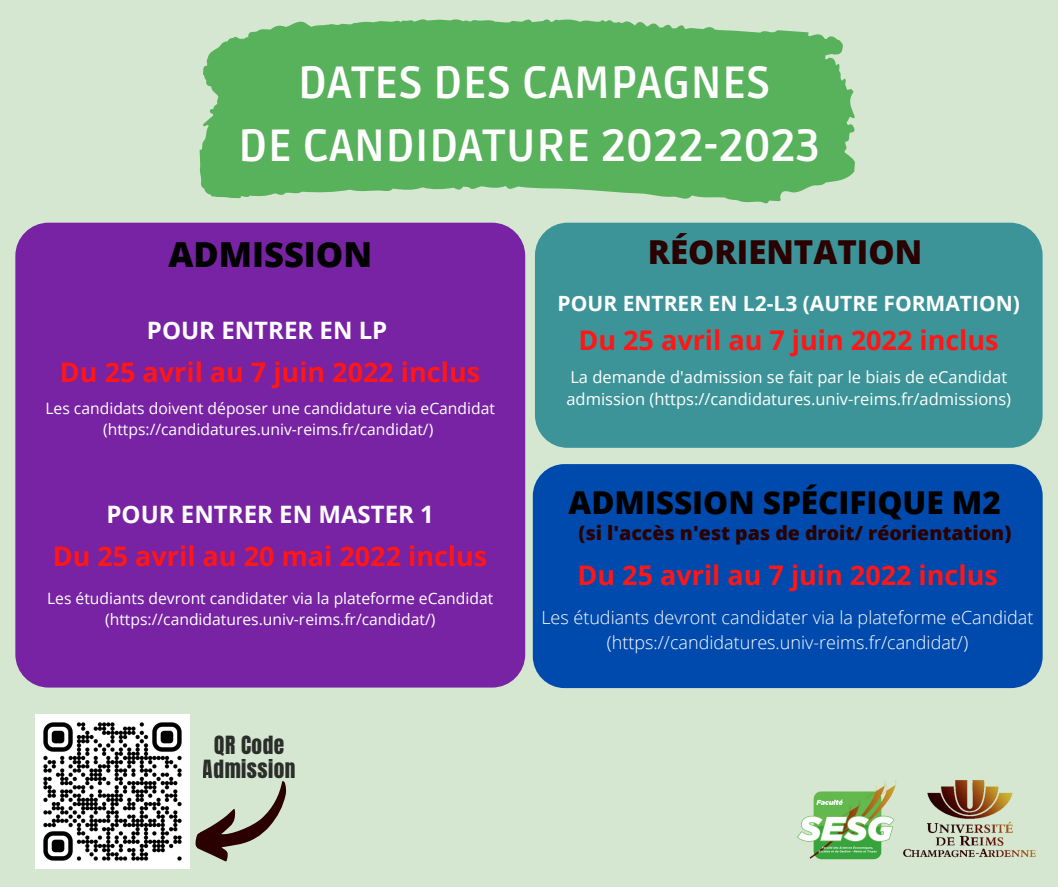
<style>
.page{position:relative;width:1058px;height:887px;background:#fff}
.page>*{position:absolute;margin:0;border:0;box-sizing:border-box;transform-origin:0 0}
.t1{font:700 45px "Ruda";color:#fff}
.t2{font:800 34.5px "Open Sans";color:#000}
.t3{font:800 33px "Open Sans";color:#2a0100}
.t4{font:800 31.5px "Open Sans";color:#000}
.t5{font:700 27px "Open Sans";color:#ff1616}
.t6{font:700 24px "Open Sans";color:#fff}
.t7{font:21.3px/24.8px "Anton";letter-spacing:.02em;color:#000;text-align:center}
.t8{font:700 21px "Open Sans";color:#fff}
.t9{font:800 19.5px "Open Sans";color:#2a0100}
.t10{font:300 18px "Open Sans";color:#fff}
.t11{font:16.5px/22.5px "Open Sans";color:#fff}
.t12{font:15.6px/21.3px "Open Sans";color:#fff;text-align:center}
</style>
<div class="page">
<div style="left:0;top:0;width:1058px;height:886px;background:#d5e6d1"></div>
<img style="left:797px;top:780px;width:100px;height:80px">
<div style="left:15px;top:223px;width:510px;height:464px;background:#7723a4;border-radius:33px"></div>
<div style="left:535px;top:223px;width:507px;height:225px;background:#3c9499;border-radius:33px"></div>
<div style="left:533px;top:464px;width:509px;height:224px;background:#004aad;border-radius:32px"></div>
<img style="left:903px;top:780px;width:133px;height:78px">
<svg style="left:194px;top:19px;width:669px;height:222px;fill:#58b15b"></svg>
<img style="left:36px;top:714px;width:154px;height:154px">
<svg style="left:195px;top:781px;width:92px;height:81px"></svg>
<p class="t1" style="left:298px;top:57px;width:474px">DATES DES CAMPAGNES</p>
<p class="t1" style="left:238px;top:120px;width:583px">DE CANDIDATURE 2022-2023</p>
<p class="t2" style="left:168px;top:230px;width:205px">ADMISSION</p>
<p class="t6" style="left:147px;top:314px;width:242px">POUR ENTRER EN LP</p>
<p class="t5" style="left:60px;top:353px;width:422px">Du 25 avril au 7 juin 2022 inclus</p>
<p class="t12" style="left:46px;top:397px;width:451px">Les candidats doivent déposer une candidature via eCandidat (https://candidatures.univ-reims.fr/candidat/)</p>
<p class="t6" style="left:107px;top:497px;width:329px">POUR ENTRER EN MASTER 1</p>
<p class="t5" style="left:53px;top:536px;width:436px">Du 25 avril au 20 mai 2022 inclus</p>
<p class="t12" style="left:47px;top:587px;width:447px">Les étudiants devront candidater via la plateforme eCandidat (https://candidatures.univ-reims.fr/candidat/)</p>
<h3 class="t7" style="left:203px;top:732px;width:94px">QR Code<br>Admission</h3>
<p class="t3" style="left:647px;top:229px;width:276px">RÉORIENTATION</p>
<p class="t8" style="left:557px;top:288px;width:464px">POUR ENTRER EN L2-L3 (AUTRE FORMATION)</p>
<p class="t5" style="left:578px;top:321px;width:422px">Du 25 avril au 7 juin 2022 inclus</p>
<p class="t11" style="left:566px;top:365px;width:446px">La demande d'admission se fait par le biais de eCandidat admission (https://candidatures.univ-reims.fr/admissions)</p>
<p class="t4" style="left:568px;top:480px;width:434px">ADMISSION SPÉCIFIQUE M2</p>
<p class="t9" style="left:578px;top:519px;width:434px">(si l'accès n'est pas de droit/ réorientation)</p>
<p class="t5" style="left:577px;top:555px;width:422px">Du 25 avril au 7 juin 2022 inclus</p>
<p class="t10" style="left:541px;top:604px;width:493px">Les étudiants devront candidater via la plateforme eCandidat</p>
<p class="t10" style="left:607px;top:629px;width:363px">(https://candidatures.univ-reims.fr/candidat/)</p>
</div>
